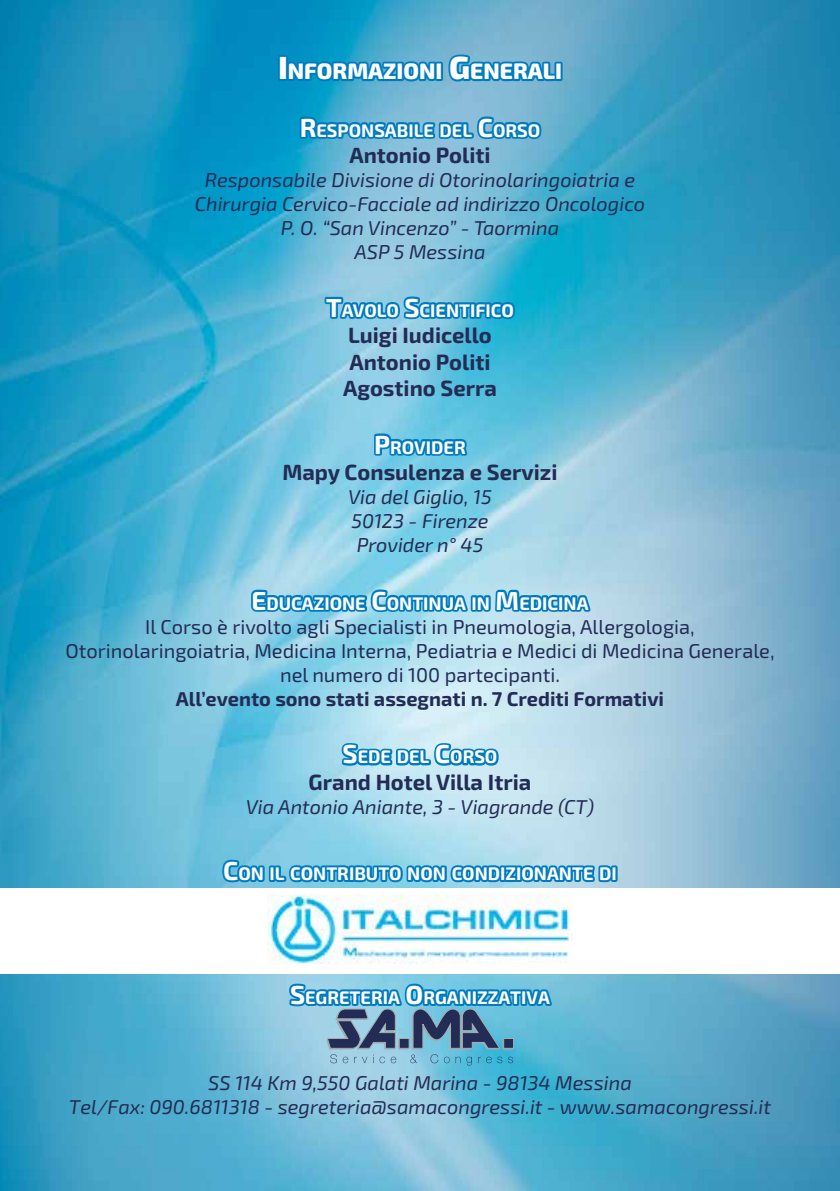
<style>
.page{position:relative;width:840px;height:1191px;background:#fff}
.page>*{position:absolute;margin:0;border:0;box-sizing:border-box;transform-origin:0 0}
.t1{font:800 22.4px "Exo 2.0";color:#fff}
.t2{font:700 22px/26.4px "Exo 2.0";color:#232c55}
.t3{font:italic 20px/24px "Exo 2.0";color:#232c55;text-align:center}
.t4{font:20px/24px "Exo 2.0";color:#232c55;text-align:center}
.t5{font:700 20px "Exo 2.0";color:#232c55}
.t6{font:700 18.2px "Exo 2.0";color:#fff}
.s1{font-size:32px}
.s2{font-size:26px}
</style>
<div class="page">
<img style="left:0;top:0;width:839px;height:1191px">
<div style="left:0;top:889px;width:839px;height:85px;background:#fff"></div>
<svg style="left:220px;top:857px;width:46px;height:28px"></svg>
<div style="left:269px;top:865px;width:6px;height:17px;border:4px solid #007cbe"></div>
<svg style="left:272px;top:862px;width:342px;height:23px;background:#389ccd"></svg>
<div style="left:610px;top:865px;width:7px;height:17px;border:4px solid #007cbe"></div>
<img style="left:267px;top:894px;width:302px;height:69px">
<svg style="left:287px;top:981px;width:268px;height:84px;background:#5a9fc1"></svg>
<div style="left:278px;top:55px;width:10px;height:26px;border:4px solid #007cbe"></div>
<svg style="left:285px;top:0;width:153px;height:84px;background:#1e97c6"></svg>
<div style="left:434px;top:62px;width:9px;height:19px;border:4px solid #007cbe"></div>
<svg style="left:446px;top:53px;width:112px;height:31px;background:#3695c6"></svg>
<div style="left:554px;top:62px;width:8px;height:19px;border:4px solid #007cbe"></div>
<svg style="left:297px;top:114px;width:246px;height:28px;background:#3397c9"></svg>
<svg style="left:322px;top:294px;width:194px;height:28px;background:#379ecd"></svg>
<svg style="left:249px;top:389px;width:344px;height:226px;background:#7ec8e2"></svg>
<svg style="left:339px;top:741px;width:161px;height:27px;background:#59acd6"></svg>
<p class="t1" style="left:278px;top:58px;width:285px"><span class="s1">I</span> NFORMAZIONI <span class="s1">G</span>ENERALI</p>
<p class="t6" style="left:299px;top:119px;width:242px"><span class="s2">R</span>ESPONSABILE DEL <span class="s2">C</span>ORSO</p>
<p class="t2" style="left:349px;top:143px;width:143px">Antonio Politi</p>
<p class="t3" style="left:195px;top:168px;width:451px">Responsabile Divisione di Otorinolaringoiatria e Chirurgia Cervico-Facciale ad indirizzo Oncologico P. O. “San Vincenzo” - Taormina<br>ASP 5 Messina</p>
<p class="t6" style="left:326px;top:299px;width:189px"><span class="s2">T</span>AVOLO <span class="s2">S</span>CIENTIFICO</p>
<p class="t2" style="left:343px;top:323px;width:155px">Luigi Iudicello<br>Antonio Politi<br>Agostino Serra</p>
<p class="t6" style="left:374px;top:436px;width:93px"><span class="s2">P</span>ROVIDER</p>
<p class="t2" style="left:282px;top:459px;width:276px">Mapy Consulenza e Servizi</p>
<p class="t3" style="left:348px;top:485px;width:145px;text-align:left">Via del Giglio, 15<br>50123 - Firenze<br>Provider n° 45</p>
<p class="t6" style="left:251px;top:592px;width:338px"><span class="s2">E</span>DUCAZIONE <span class="s2">C</span>ONTINUA IN <span class="s2">M</span>EDICINA</p>
<p class="t4" style="left:65px;top:615px;width:710px">Il Corso è rivolto agli Specialisti in Pneumologia, Allergologia,<br>Otorinolaringoiatria, Medicina Interna, Pediatria e Medici di Medicina Generale, nel numero di 100 partecipanti.</p>
<p class="t5" style="left:176px;top:687px;width:489px">All’evento sono stati assegnati n. 7 Crediti Formativi</p>
<p class="t6" style="left:342px;top:746px;width:156px"><span class="s2">S</span>EDE DEL <span class="s2">C</span>ORSO</p>
<p class="t2" style="left:308px;top:769px;width:224px">Grand Hotel Villa Itria</p>
<p class="t3" style="left:246px;top:795px;width:350px">Via Antonio Aniante, 3 - Viagrande (CT)</p>
<p class="t6" style="left:223px;top:862px;width:395px"><span class="s2">C</span>ON IL CONTRIBUTO NON CONDIZIONANTE DI</p>
<p class="t6" style="left:290px;top:986px;width:261px"><span class="s2">S</span>EGRETERIA <span class="s2">O</span>RGANIZZATIVA</p>
<p class="t3" style="left:69px;top:1070px;width:703px">SS 114 Km 9,550 Galati Marina - 98134 Messina<br>Tel/Fax: 090.6811318 - segreteria@samacongressi.it - www.samacongressi.it</p>
</div>
